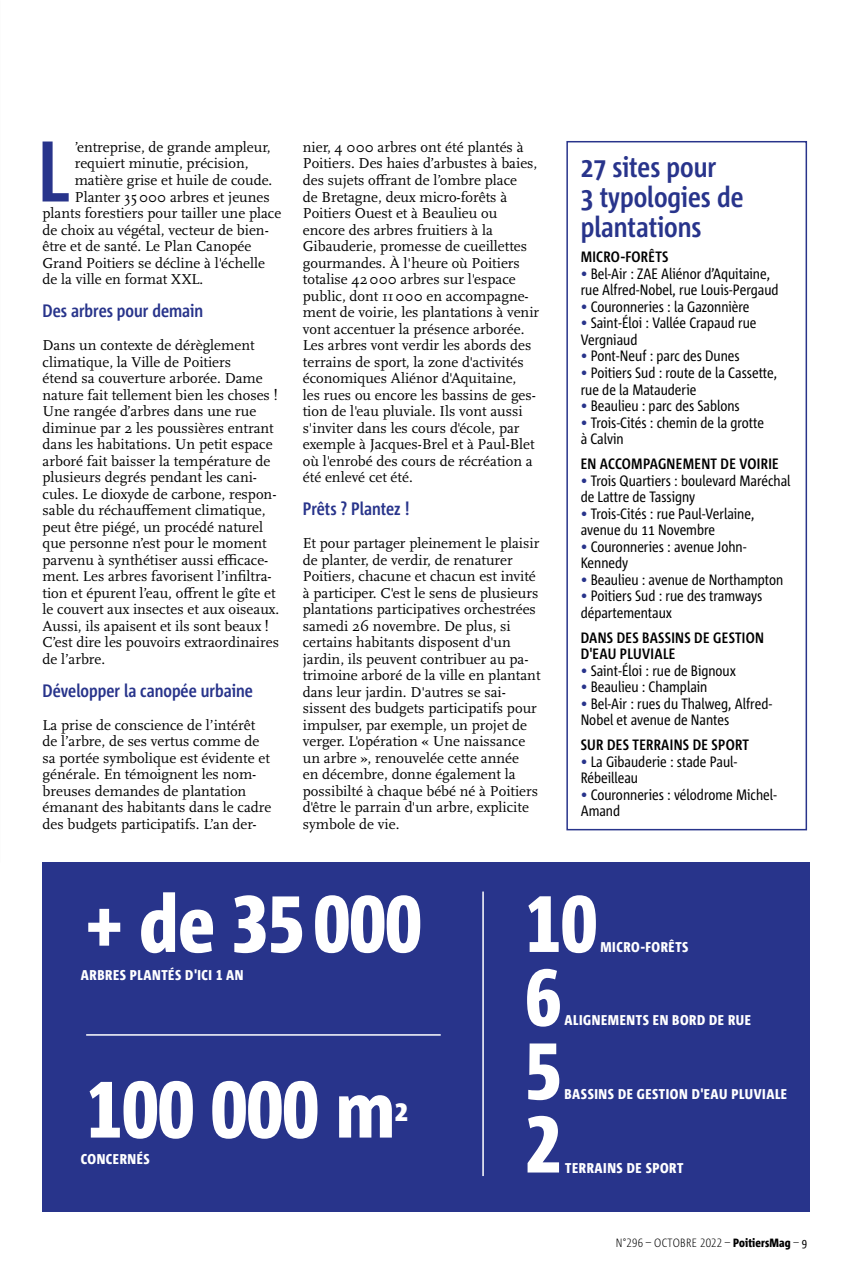
<style>
.page{position:relative;width:851px;height:1276px;background:#fff}
.page>*{position:absolute;margin:0;border:0;box-sizing:border-box;transform-origin:0 0}
.t1{font:700 85.95px "Corpid C1 Cd";color:#28348b}
.t2{font:800 79.5px "Corpid C1 Cd";color:#fff}
.t3{font:800 29.7px "Corpid C1 Cd";color:#fff}
.t4{font:700 28.5px/30px "Corpid C1 Cd";color:#28348b}
.t5{font:700 18px "Corpid C1 Cd";color:#28348b}
.t6{font:15px/16.5px "Scala OT";color:#000}
.t7{font:15px/16.5px "Corpid C1 Cd";color:#000}
.t8{font:700 15px/16.5px "Corpid C1 Cd";letter-spacing:.02em;color:#000}
.t9{font:800 14.25px "Corpid C1 Cd";letter-spacing:.04em;color:#fff}
.t10{font:300 12px "Corpid C1 Cd";letter-spacing:.01em;color:#000}
.s1{color:#28348b}
.s2{font-weight:800}
.s3{font-weight:400}
</style>
<div class="page">
<div style="left:43px;top:862px;width:766px;height:350px;background:#28348b"></div>
<hr style="left:482px;top:891px;width:1px;height:285px;background:#fff">
<hr style="left:86px;top:1034px;width:354px;height:1px;background:#fff">
<div style="left:566px;top:141px;width:241px;height:689px;border:2px solid #28348b"></div>
<h1 class="t1" style="left:37px;top:117px;width:34px">L</h1>
<p class="t6" style="left:75px;top:139px;width:197px">’entreprise, de grande ampleur,</p>
<p class="t6" style="left:75px;top:156px;width:175px">requiert minutie, précision,</p>
<p class="t6" style="left:75px;top:172px;width:199px">matière grise et huile de coude.</p>
<p class="t6" style="left:75px;top:189px;width:196px">Planter 35000 arbres et jeunes</p>
<p class="t6" style="left:43px;top:205px;width:240px">plants forestiers pour tailler une place</p>
<p class="t6" style="left:43px;top:222px;width:228px">de choix au végétal, vecteur de bien-</p>
<p class="t6" style="left:43px;top:238px;width:210px">être et de santé. Le Plan Canopée</p>
<p class="t6" style="left:43px;top:255px;width:224px">Grand Poitiers se décline à l'échelle</p>
<p class="t6" style="left:43px;top:271px;width:162px">de la ville en format XXL.</p>
<p class="t5" style="left:43px;top:299px;width:162px">Des arbres pour demain</p>
<p class="t6" style="left:43px;top:337px;width:238px">Dans un contexte de dérèglement climatique, la Ville de Poitiers<br>étend sa couverture arborée. Dame nature fait tellement bien les choses !<br>Une rangée d’arbres dans une rue diminue par 2 les poussières entrant dans les habitations. Un petit espace arboré fait baisser la température de plusieurs degrés pendant les cani&shy;cules. Le dioxyde de carbone, respon&shy;sable du réchauffement climatique, peut être piégé, un procédé naturel que personne n’est pour le moment parvenu à synthétiser aussi efficace&shy;ment. Les arbres favorisent l’infiltra&shy;tion et épurent l’eau, offrent le gîte et le couvert aux insectes et aux oiseaux.<br>Aussi, ils apaisent et ils sont beaux !<br>C’est dire les pouvoirs extraordinaires de l’arbre.</p>
<p class="t5" style="left:43px;top:679px;width:212px">Développer la canopée urbaine</p>
<p class="t6" style="left:43px;top:717px;width:230px">La prise de conscience de l’intérêt de l’arbre, de ses vertus comme de sa portée symbolique est évidente et générale. En témoignent les nom&shy;breuses demandes de plantation émanant des habitants dans le cadre des budgets participatifs. L’an der-</p>
<p class="t6" style="left:303px;top:139px;width:238px">nier, 4 000 arbres ont été plantés à Poitiers. Des haies d’arbustes à baies, des sujets offrant de l’ombre place<br>de Bretagne, deux micro-forêts à Poitiers Ouest et à Beaulieu ou encore des arbres fruitiers à la Gibauderie, promesse de cueillettes gourmandes. À l'heure où Poitiers totalise 42000 arbres sur l'espace public, dont 11000 en accompagne&shy;ment de voirie, les plantations à venir vont accentuer la présence arborée.<br>Les arbres vont verdir les abords des terrains de sport, la zone d'activités économiques Aliénor d'Aquitaine,<br>les rues ou encore les bassins de ges&shy;tion de l'eau pluviale. Ils vont aussi s'inviter dans les cours d'école, par exemple à Jacques-Brel et à Paul-Blet où l'enrobé des cours de récréation a été enlevé cet été.</p>
<p class="t5" style="left:303px;top:497px;width:108px">Prêts ? Plantez !</p>
<p class="t6" style="left:303px;top:535px;width:239px">Et pour partager pleinement le plaisir de planter, de verdir, de renaturer Poitiers, chacune et chacun est invité à participer. C'est le sens de plusieurs plantations participatives orchestrées samedi 26 novembre. De plus, si certains habitants disposent d'un jardin, ils peuvent contribuer au pa&shy;trimoine arboré de la ville en plantant dans leur jardin. D'autres se sai&shy;sissent des budgets participatifs pour impulser, par exemple, un projet de verger. L'opération « Une naissance un arbre », renouvelée cette année<br>en décembre, donne également la possibilté à chaque bébé né à Poitiers d'être le parrain d'un arbre, explicite symbole de vie.</p>
<h3 class="t4" style="left:580px;top:152px;width:164px">27 sites pour<br>3 typologies de plantations</h3>
<p class="t8" style="left:580px;top:248px;width:89px">MICRO-FORÊTS</p>
<p class="t7" style="left:580px;top:265px;width:199px"><span class="s1">•</span> Bel-Air : ZAE Aliénor d’Aquitaine, rue Alfred-Nobel, rue Louis-Pergaud</p>
<p class="t7" style="left:580px;top:298px;width:170px"><span class="s1">•</span> Couronneries : la Gazonnière</p>
<p class="t7" style="left:580px;top:314px;width:177px"><span class="s1">•</span> Saint-Éloi : Vallée Crapaud rue<br>Vergniaud</p>
<p class="t7" style="left:580px;top:347px;width:160px"><span class="s1">•</span> Pont-Neuf : parc des Dunes</p>
<p class="t7" style="left:580px;top:364px;width:198px"><span class="s1">•</span> Poitiers Sud : route de la Cassette, rue de la Matauderie</p>
<p class="t7" style="left:580px;top:397px;width:160px"><span class="s1">•</span> Beaulieu : parc des Sablons</p>
<p class="t7" style="left:580px;top:413px;width:185px"><span class="s1">•</span> Trois-Cités : chemin de la grotte à Calvin</p>
<p class="t8" style="left:580px;top:455px;width:199px">EN ACCOMPAGNEMENT DE VOIRIE</p>
<p class="t7" style="left:580px;top:471px;width:211px"><span class="s1">•</span> Trois Quartiers : boulevard Maréchal de Lattre de Tassigny</p>
<p class="t7" style="left:580px;top:504px;width:175px"><span class="s1">•</span> Trois-Cités : rue Paul-Verlaine, avenue du 11 Novembre</p>
<p class="t7" style="left:580px;top:537px;width:167px"><span class="s1">•</span> Couronneries : avenue John-<br>Kennedy</p>
<p class="t7" style="left:580px;top:570px;width:204px"><span class="s1">•</span> Beaulieu : avenue de Northampton</p>
<p class="t7" style="left:580px;top:587px;width:183px"><span class="s1">•</span> Poitiers Sud : rue des tramways départementaux</p>
<p class="t8" style="left:580px;top:628px;width:185px">DANS DES BASSINS DE GESTION<br>D'EAU PLUVIALE</p>
<p class="t7" style="left:580px;top:661px;width:157px"><span class="s1">•</span> Saint-Éloi : rue de Bignoux</p>
<p class="t7" style="left:580px;top:678px;width:128px"><span class="s1">•</span> Beaulieu : Champlain</p>
<p class="t7" style="left:580px;top:694px;width:193px"><span class="s1">•</span> Bel-Air : rues du Thalweg, Alfred-<br>Nobel et avenue de Nantes</p>
<p class="t8" style="left:580px;top:736px;width:170px">SUR DES TERRAINS DE SPORT</p>
<p class="t7" style="left:580px;top:752px;width:158px"><span class="s1">•</span> La Gibauderie : stade Paul-<br>Rébeilleau</p>
<p class="t7" style="left:580px;top:785px;width:197px"><span class="s1">•</span> Couronneries : vélodrome Michel-<br>Amand</p>
<h2 class="t2" style="left:86px;top:874px;width:336px">+ de 35 000</h2>
<p class="t9" style="left:81px;top:966px;width:164px">ARBRES PLANTÉS D'ICI 1 AN</p>
<h2 class="t2" style="left:87px;top:1059px;width:310px">100 000 m</h2>
<h3 class="t3" style="left:395px;top:1091px;width:15px">2</h3>
<p class="t9" style="left:81px;top:1150px;width:70px">CONCERNÉS</p>
<h2 class="t2" style="left:525px;top:874px;width:73px">10</h2>
<p class="t9" style="left:600px;top:938px;width:90px">MICRO-FORÊTS</p>
<h2 class="t2" style="left:525px;top:947px;width:37px">6</h2>
<p class="t9" style="left:564px;top:1011px;width:188px">ALIGNEMENTS EN BORD DE RUE</p>
<h2 class="t2" style="left:525px;top:1021px;width:37px">5</h2>
<p class="t9" style="left:564px;top:1085px;width:224px">BASSINS DE GESTION D'EAU PLUVIALE</p>
<h2 class="t2" style="left:525px;top:1094px;width:37px">2</h2>
<p class="t9" style="left:565px;top:1158px;width:120px">TERRAINS DE SPORT</p>
<p class="t10" style="left:615px;top:1235px;width:193px">N°296 – OCTOBRE 2022 – <span class="s2">PoitiersMag</span> – <span class="s3">9</span></p>
</div>
